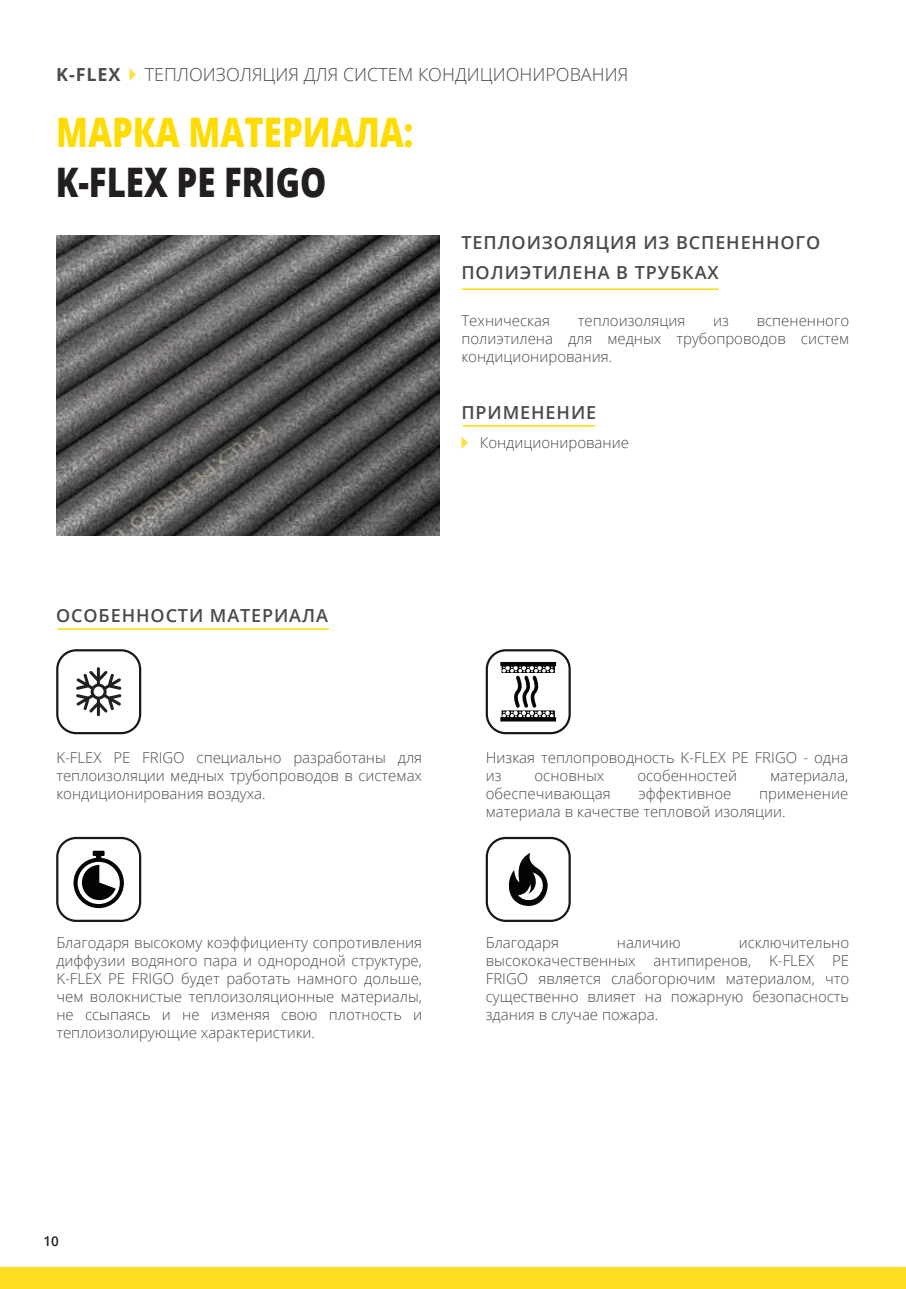
<style>
.page{position:relative;width:906px;height:1289px;background:#fff}
.page>*{position:absolute;margin:0;border:0;box-sizing:border-box;transform-origin:0 0}
.t1{font:800 40.65px "Open Sans";color:#ffdc01;scale:.81 1}
.t2{font:800 40.65px "Open Sans";color:#231f20;scale:.81 1}
.t3{font:600 18px/30px "Open Sans";letter-spacing:.05em;color:#494a49}
.t4{font:300 18px "Open Sans";color:#494a49}
.t5{font:700 18px "Open Sans";color:#4b4c4d}
.t6{font:300 15px/18px "Open Sans";color:#494a49;text-align:justify}
.t7{font:600 13.5px "Open Sans";color:#231f20}
</style>
<div class="page">
<img style="left:56px;top:236px;width:383px;height:299px">
<div style="left:0;top:1266px;width:906px;height:22px;background:#ffdd21"></div>
<svg style="left:130px;top:68px;width:6px;height:13px"></svg>
<hr style="left:461px;top:288px;width:257px;height:2px;background:#fbdc08">
<hr style="left:58px;top:628px;width:271px;height:1px;background:#fbdc08">
<svg style="left:56px;top:836px;width:85px;height:86px"></svg>
<svg style="left:486px;top:649px;width:85px;height:85px"></svg>
<hr style="left:500px;top:662px;width:56px;height:4px;background:#050504">
<hr style="left:500px;top:717px;width:56px;height:4px;background:#050504">
<svg style="left:486px;top:836px;width:85px;height:86px"></svg>
<svg style="left:56px;top:649px;width:85px;height:85px"></svg>
<hr style="left:463px;top:425px;width:132px;height:1px;background:#fbdc08">
<svg style="left:461px;top:436px;width:7px;height:13px"></svg>
<p class="t5" style="left:56px;top:64px;width:66px">K-FLEX</p>
<p class="t4" style="left:145px;top:62px;width:485px">ТЕПЛОИЗОЛЯЦИЯ ДЛЯ СИСТЕМ КОНДИЦИОНИРОВАНИЯ</p>
<h1 class="t1" style="left:56px;top:101px;width:442px">МАРКА МАТЕРИАЛА:</h1>
<h1 class="t2" style="left:56px;top:152px;width:336px">K-FLEX PE FRIGO</h1>
<p class="t3" style="left:461px;top:227px;width:360px">ТЕПЛОИЗОЛЯЦИЯ ИЗ ВСПЕНЕННОГО<br>ПОЛИЭТИЛЕНА В ТРУБКАХ</p>
<p class="t6" style="left:461px;top:311px;width:90px">Техническая</p>
<p class="t6" style="left:578px;top:311px;width:109px">теплоизоляция</p>
<p class="t6" style="left:713px;top:311px;width:17px">из</p>
<p class="t6" style="left:461px;top:311px;width:389px;text-indent:295px">вспененного полиэтилена для медных трубопроводов систем кондиционирования.</p>
<p class="t3" style="left:461px;top:396px;width:136px">ПРИМЕНЕНИЕ</p>
<p class="t6" style="left:480px;top:433px;width:151px">Кондиционирование</p>
<p class="t3" style="left:56px;top:600px;width:273px">ОСОБЕННОСТИ МАТЕРИАЛА</p>
<p class="t6" style="left:56px;top:747px;width:367px">K-FLEX PE FRIGO специально разработаны для теплоизоляции медных трубопроводов в системах кондиционирования воздуха.</p>
<p class="t6" style="left:56px;top:933px;width:367px">Благодаря высокому коэффициенту сопротивления диффузии водяного пара и однородной структуре, K-FLEX PE FRIGO будет работать намного дольше, чем волокнистые теплоизоляционные материалы, не ссыпаясь и не изменяя свою плотность и теплоизолирующие характеристики.</p>
<p class="t6" style="left:486px;top:747px;width:364px">Низкая теплопроводность K-FLEX PE FRIGO - одна из</p>
<p class="t6" style="left:534px;top:765px;width:71px">основных</p>
<p class="t6" style="left:637px;top:765px;width:101px">особенностей</p>
<p class="t6" style="left:770px;top:765px;width:80px">материала,</p>
<p class="t6" style="left:486px;top:783px;width:126px">обеспечивающая</p>
<p class="t6" style="left:638px;top:783px;width:94px">эффективное</p>
<p class="t6" style="left:486px;top:783px;width:364px;text-indent:273px">применение материала в качестве тепловой изоляции.</p>
<p class="t6" style="left:486px;top:933px;width:75px">Благодаря</p>
<p class="t6" style="left:617px;top:933px;width:65px">наличию</p>
<p class="t6" style="left:486px;top:933px;width:365px;text-indent:253px">исключительно высококачественных антипиренов, K-FLEX PE FRIGO является слабогорючим материалом, что существенно влияет на пожарную безопасность здания в случае пожара.</p>
<p class="t7" style="left:43px;top:1233px;width:17px">10</p>
</div>
